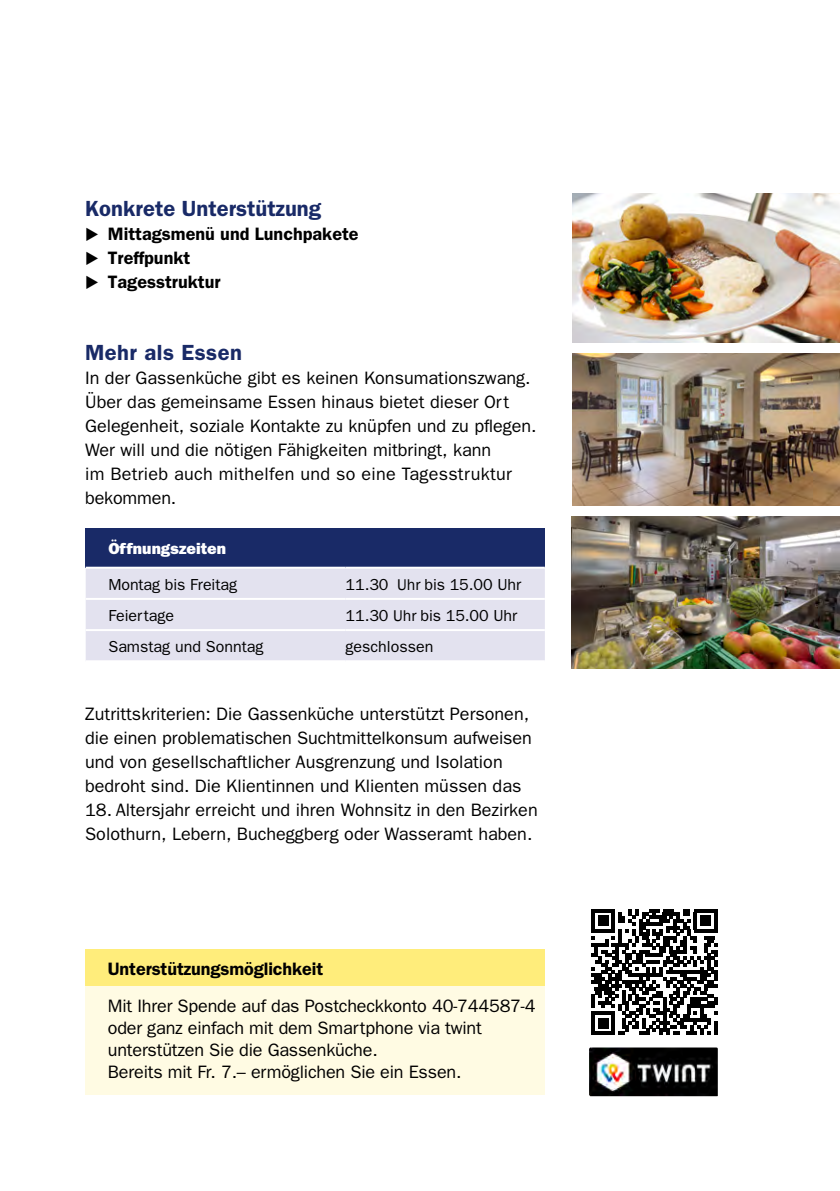
<style>
.page{position:relative;width:840px;height:1191px;background:#fff}
.page>*{position:absolute;margin:0;border:0;box-sizing:border-box;transform-origin:0 0}
.t1{font:600 22px "Franklin Gothic";color:#192a67}
.t2{font:600 22px "Franklin Gothic";letter-spacing:.02em;color:#192a67}
.t3{font:18px/24px "Franklin Gothic";color:#000}
.t4{font:600 18px/24px "Franklin Gothic";color:#000}
.t5{font:16px "Franklin Gothic";color:#000}
.t6{font:800 16px "Franklin Gothic";letter-spacing:-.005em;color:#fff}
</style>
<div class="page">
<div style="left:85px;top:949px;width:459px;height:37px;background:#ffed7b"></div>
<div style="left:85px;top:986px;width:459px;height:109px;background:#fffbe3"></div>
<svg style="left:591px;top:909px;width:126px;height:126px"></svg>
<img style="left:589px;top:1047px;width:128px;height:49px">
<div style="left:86px;top:528px;width:458px;height:39px;background:#192a67"></div>
<div style="left:86px;top:568px;width:458px;height:92px;background:#e3e2ef"></div>
<hr style="left:86px;top:566px;width:259px;height:2px;background:#fff">
<hr style="left:345px;top:566px;width:199px;height:2px;background:#fff">
<hr style="left:86px;top:598px;width:259px;height:2px;background:#fff">
<hr style="left:345px;top:598px;width:199px;height:2px;background:#fff">
<hr style="left:86px;top:629px;width:259px;height:2px;background:#fff">
<hr style="left:345px;top:629px;width:199px;height:2px;background:#fff">
<img style="left:572px;top:194px;width:267px;height:148px">
<img style="left:572px;top:353px;width:267px;height:152px">
<img style="left:571px;top:516px;width:268px;height:152px">
<p class="t1" style="left:85px;top:195px;width:237px">Konkrete Unterstützung</p>
<p class="t4" style="left:108px;top:221px;width:252px">Mittagsmenü und Lunchpakete<br>Treffpunkt<br>Tagesstruktur</p>
<p class="t2" style="left:85px;top:339px;width:158px">Mehr als Essen</p>
<p class="t3" style="left:85px;top:366px;width:453px">In der Gassenküche gibt es keinen Konsumationszwang.<br>Über das gemeinsame Essen hinaus bietet dieser Ort Gelegenheit, soziale Kontakte zu knüpfen und zu pflegen.<br>Wer will und die nötigen Fähigkeiten mitbringt, kann<br>im Betrieb auch mithelfen und so eine Tagesstruktur bekommen.</p>
<p class="t6" style="left:108px;top:539px;width:119px">Öffnungszeiten</p>
<p class="t5" style="left:108px;top:575px;width:130px">Montag bis Freitag</p>
<p class="t5" style="left:345px;top:575px;width:177px">11.30 Uhr bis 15.00 Uhr</p>
<p class="t5" style="left:108px;top:606px;width:67px">Feiertage</p>
<p class="t5" style="left:345px;top:606px;width:173px">11.30 Uhr bis 15.00 Uhr</p>
<p class="t5" style="left:108px;top:637px;width:156px">Samstag und Sonntag</p>
<p class="t5" style="left:345px;top:637px;width:89px">geschlossen</p>
<p class="t3" style="left:85px;top:701px;width:448px">Zutrittskriterien: Die Gassenküche unterstützt Personen, die einen problematischen Suchtmittelkonsum aufweisen und von gesellschaftlicher Ausgrenzung und Isolation bedroht sind. Die Klientinnen und Klienten müssen das</p>
<p class="t3" style="left:85px;top:797px;width:454px">18. Altersjahr erreicht und ihren Wohnsitz in den Bezirken<br>Solothurn, Lebern, Bucheggberg oder Wasseramt haben.</p>
<p class="t4" style="left:108px;top:956px;width:217px">Unterstützungsmöglichkeit</p>
<p class="t3" style="left:108px;top:994px;width:429px;line-height:22px">Mit Ihrer Spende auf das Postcheckkonto 40-744587-4 oder ganz einfach mit dem Smartphone via twint unterstützen Sie die Gassenküche.<br>Bereits mit Fr. 7.– ermöglichen Sie ein Essen.</p>
</div>
